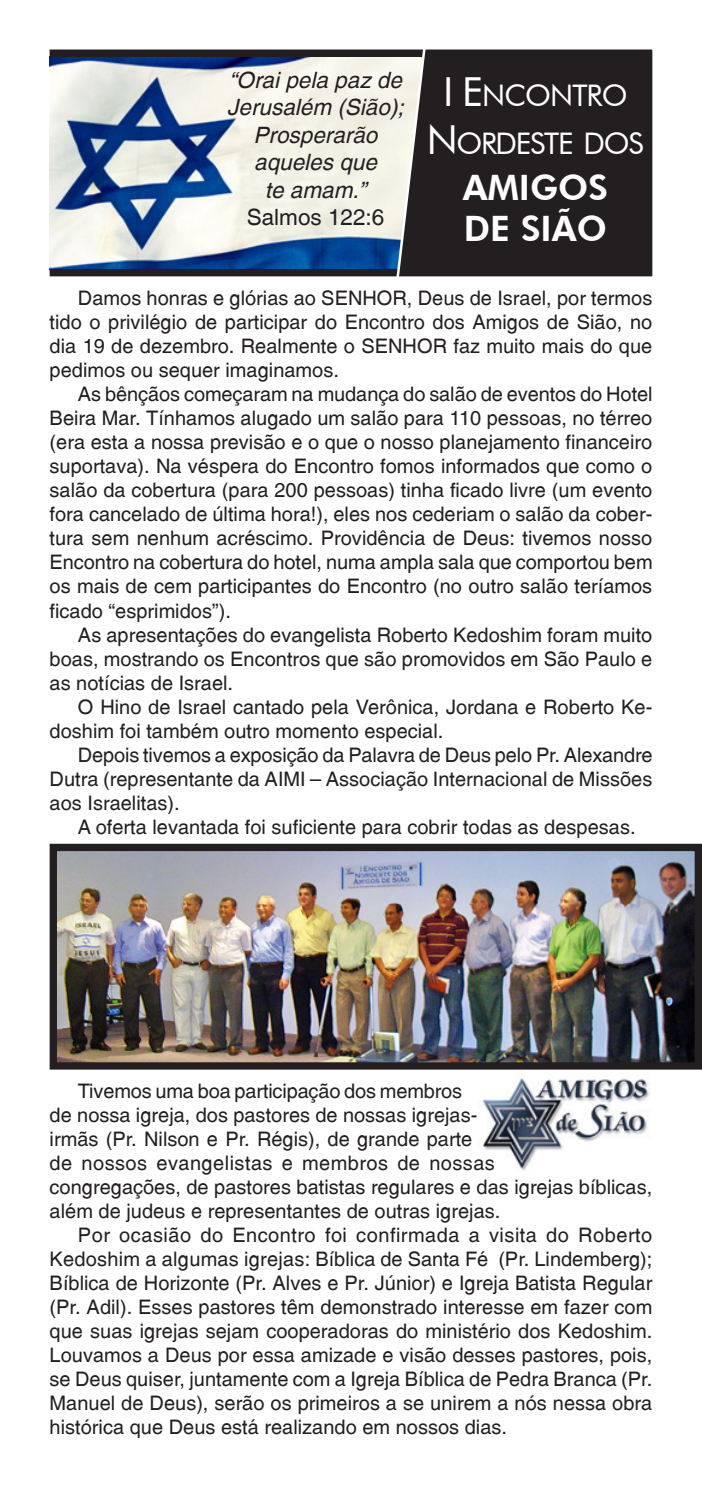
<style>
.page{position:relative;width:702px;height:1489px;background:#fff}
.page>*{position:absolute;margin:0;border:0;box-sizing:border-box;transform-origin:0 0}
.titulo_bold{font:800 35px "Futura BT";color:#fff}
.titulo{font:29.75px "Futura BT";letter-spacing:-.045em;color:#fff}
.textos{font:italic 22.5px "Switzerland";color:#231f20}
.textos-2{font:22.5px "Switzerland Plain";color:#231f20}
.texto{font:20px/24px "Switzerland Plain";color:#231f20;text-align:justify}
.s1{font-size:40px}
</style>
<div class="page">
<img style="left:482px;top:1078px;width:168px;height:93px">
<img style="left:50px;top:57px;width:345px;height:212px">
<div style="left:50px;top:49px;width:602px;height:8px;background:#231f20"></div>
<div style="left:50px;top:269px;width:602px;height:7px;background:#231f20"></div>
<svg style="left:395px;top:49px;width:258px;height:228px;background:#312d2e"></svg>
<img style="left:49px;top:843px;width:653px;height:227px">
<p class="textos" style="left:229px;top:66px;width:174px">“Orai pela paz de</p>
<p class="textos" style="left:227px;top:94px;width:178px">Jerusalém (Sião);</p>
<p class="textos" style="left:253px;top:121px;width:125px">Prosperarão</p>
<p class="textos" style="left:254px;top:149px;width:124px">aqueles que</p>
<p class="textos" style="left:265px;top:176px;width:103px">te amam.”</p>
<p class="textos-2" style="left:247px;top:203px;width:139px">Salmos 122:6</p>
<p class="titulo" style="left:443px;top:77px;width:186px"><span class="s1">I E</span> NCONTRO</p>
<p class="titulo" style="left:427px;top:126px;width:218px"><span class="s1">N</span> ORDESTE DOS</p>
<p class="titulo_bold" style="left:463px;top:166px;width:147px">AMIGOS</p>
<p class="titulo_bold" style="left:464px;top:207px;width:144px">DE SIÃO</p>
<p class="texto" style="left:50px;top:286px;width:604px;text-indent:28px">Damos honras e glórias ao SENHOR, Deus de Israel, por termos tido o privilégio de participar do Encontro dos Amigos de Sião, no dia 19 de dezembro. Realmente o SENHOR faz muito mais do que pedimos ou sequer imaginamos.</p>
<p class="texto" style="left:50px;top:382px;width:604px;text-indent:28px">As bênçãos começaram na mudança do salão de eventos do Hotel Beira Mar. Tínhamos alugado um salão para 110 pessoas, no térreo (era esta a nossa previsão e o que o nosso planejamento financeiro suportava). Na véspera do Encontro fomos informados que como o salão da cobertura (para 200 pessoas) tinha ficado livre (um evento fora cancelado de última hora!), eles nos cederiam o salão da cober&shy;tura sem nenhum acréscimo. Providência de Deus: tivemos nosso Encontro na cobertura do hotel, numa ampla sala que comportou bem os mais de cem participantes do Encontro (no outro salão teríamos ficado “esprimidos”).</p>
<p class="texto" style="left:50px;top:622px;width:604px;text-indent:28px">As apresentações do evangelista Roberto Kedoshim foram muito boas, mostrando os Encontros que são promovidos em São Paulo e as notícias de Israel.</p>
<p class="texto" style="left:50px;top:694px;width:604px;text-indent:28px">O Hino de Israel cantado pela Verônica, Jordana e Roberto Ke&shy;doshim foi também outro momento especial.</p>
<p class="texto" style="left:50px;top:742px;width:604px;text-indent:28px">Depois tivemos a exposição da Palavra de Deus pelo Pr. Alexandre Dutra (representante da AIMI – Associação Internacional de Missões aos Israelitas).</p>
<p class="texto" style="left:78px;top:814px;width:559px">A oferta levantada foi suficiente para cobrir todas as despesas.</p>
<p class="texto" style="left:50px;top:1078px;width:604px;text-align:left;text-indent:28px">Tivemos uma boa participação dos membros<br>de nossa igreja, dos pastores de nossas igrejas-<br>irmãs (Pr. Nilson e Pr. Régis), de grande parte<br>de nossos evangelistas e membros de nossas<br>congregações, de pastores batistas regulares e das igrejas bíblicas, além de judeus e representantes de outras igrejas.</p>
<p class="texto" style="left:50px;top:1222px;width:604px;text-indent:28px">Por ocasião do Encontro foi confirmada a visita do Roberto Kedoshim a algumas igrejas: Bíblica de Santa Fé (Pr. Lindemberg); Bíblica de Horizonte (Pr. Alves e Pr. Júnior) e Igreja Batista Regular (Pr. Adil). Esses pastores têm demonstrado interesse em fazer com que suas igrejas sejam cooperadoras do ministério dos Kedoshim.<br>Louvamos a Deus por essa amizade e visão desses pastores, pois, se Deus quiser, juntamente com a Igreja Bíblica de Pedra Branca (Pr.<br>Manuel de Deus), serão os primeiros a se unirem a nós nessa obra histórica que Deus está realizando em nossos dias.</p>
</div>
